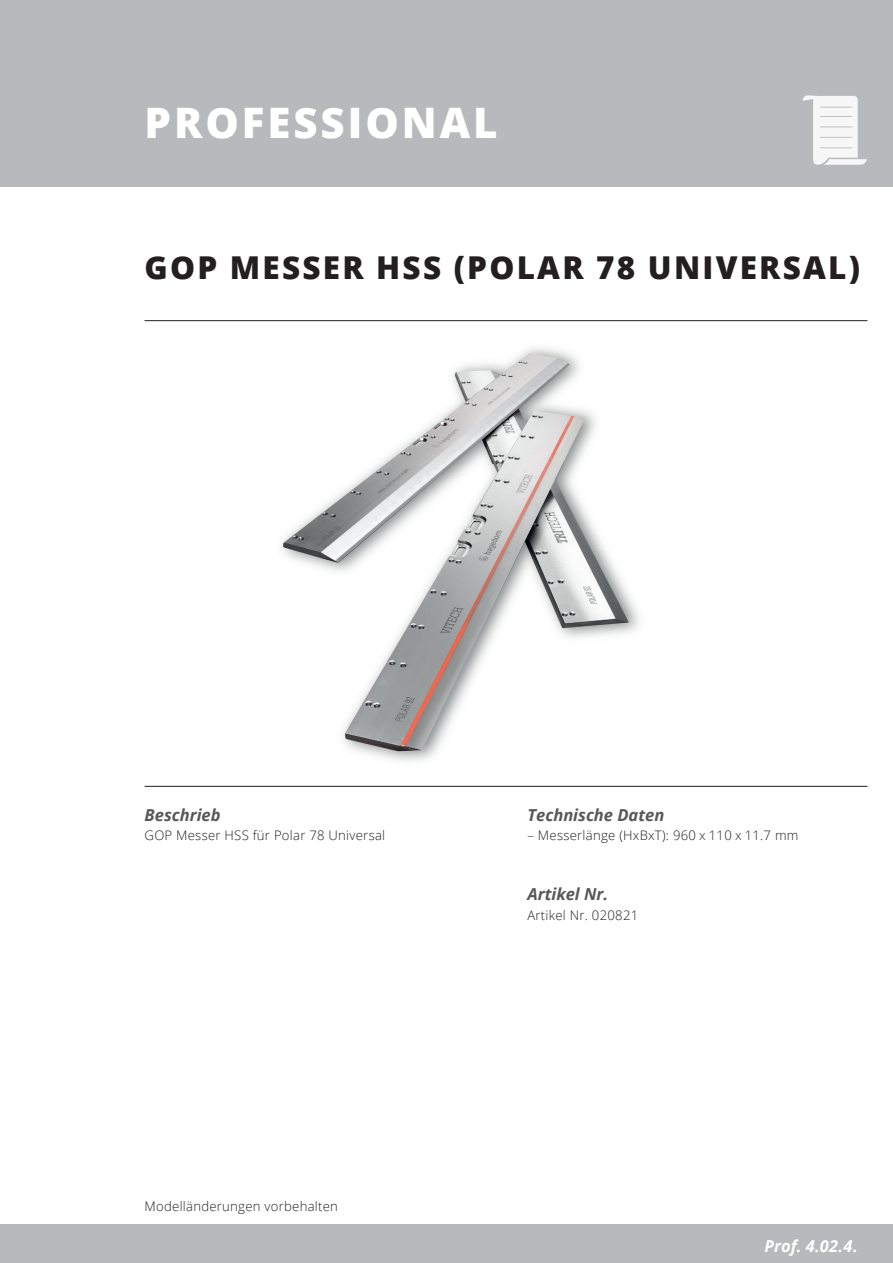
<style>
.page{position:relative;width:893px;height:1263px;background:#fff}
.page>*{position:absolute;margin:0;border:0;box-sizing:border-box;transform-origin:0 0}
.t1{font:800 42px "Open Sans";letter-spacing:.07em;color:#fff}
._01_Produkttiel{font:800 31.5px "Open Sans";letter-spacing:.07em;color:#231f20}
._02_Übertitel{font:italic 700 16.5px "Open Sans";color:#57585a}
._01_Produkttiel-2{font:italic 700 16.5px "Open Sans";color:#fff}
._03_lauftext{font:italic 700 16.5px "Open Sans";color:#57585a}
._03_lauftext-2{font:300 13.2px "Open Sans";letter-spacing:.02em;color:#231f20}
</style>
<div class="page">
<img style="left:281px;top:347px;width:358px;height:415px">
<hr style="left:145px;top:320px;width:722px;height:1px;background:#231f20">
<hr style="left:145px;top:786px;width:722px;height:1px;background:#231f20">
<div style="left:0;top:1225px;width:893px;height:38px;background:#b8b9bc"></div>
<div style="left:0;top:0;width:893px;height:187px;background:#b8b9bc"></div>
<svg style="left:802px;top:95px;width:65px;height:70px"></svg>
<h1 class="t1" style="left:145px;top:91px;width:355px">PROFESSIONAL</h1>
<p class="_01_Produkttiel" style="left:145px;top:244px;width:717px">GOP MESSER HSS (POLAR 78 UNIVERSAL)</p>
<p class="_02_Übertitel" style="left:145px;top:803px;width:78px">Beschrieb</p>
<p class="_03_lauftext-2" style="left:145px;top:826px;width:242px">GOP Messer HSS für Polar 78 Universal</p>
<p class="_03_lauftext-2" style="left:145px;top:1197px;width:195px">Modelländerungen vorbehalten</p>
<p class="_02_Übertitel" style="left:527px;top:803px;width:138px">Technische Daten</p>
<p class="_03_lauftext-2" style="left:527px;top:826px;width:272px">– Messerlänge (HxBxT): 960 x 110 x 11.7 mm</p>
<p class="_03_lauftext" style="left:527px;top:882px;width:82px">Artikel Nr.</p>
<p class="_03_lauftext-2" style="left:527px;top:906px;width:112px">Artikel Nr. 020821</p>
<p class="_01_Produkttiel-2" style="left:764px;top:1235px;width:95px">Prof. 4.02.4.</p>
</div>
